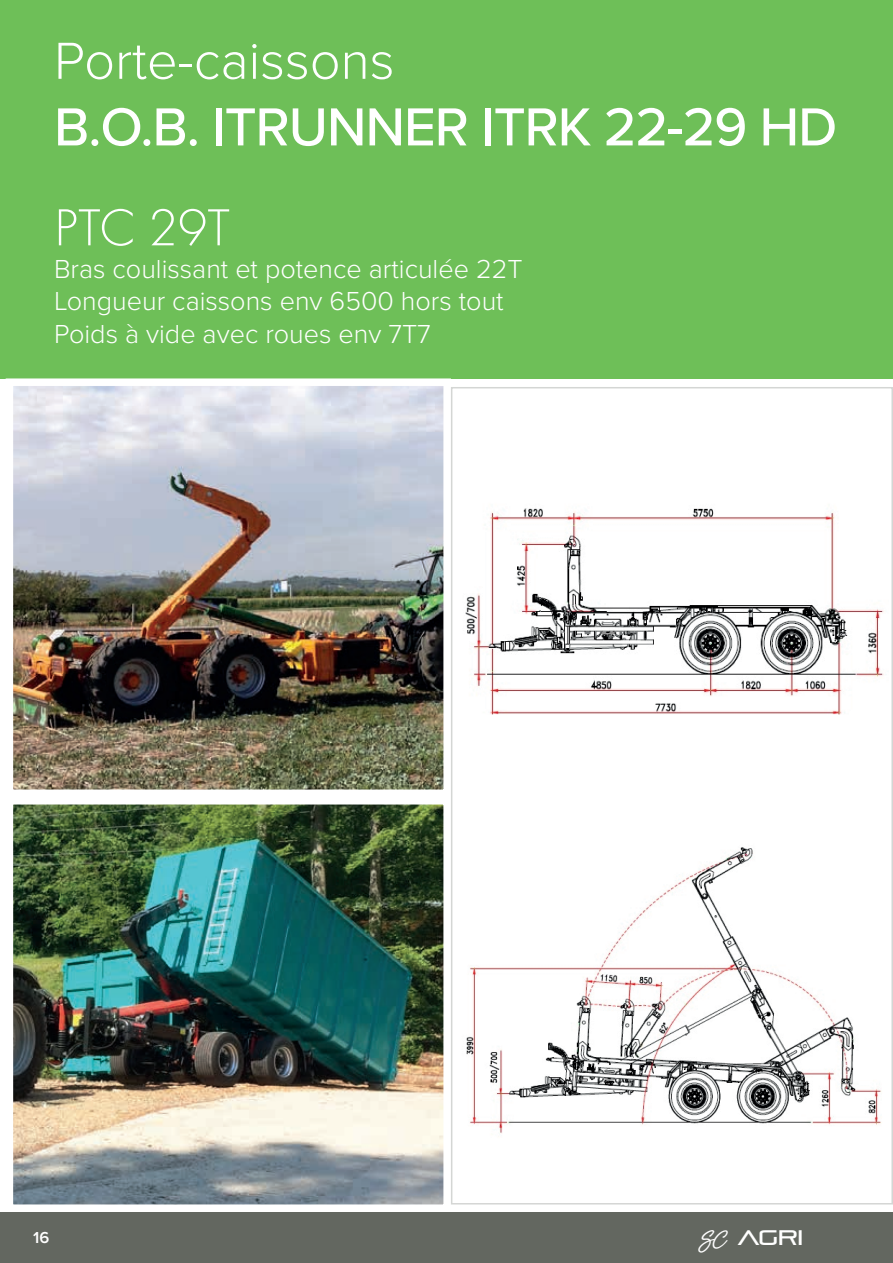
<style>
.page{position:relative;width:893px;height:1263px;background:#fff}
.page>*{position:absolute;margin:0;border:0;box-sizing:border-box;transform-origin:0 0}
.t1{font:500 55.5px "Proxima Nova";letter-spacing:-.02em;color:#fff}
.t2{font:300 54px "Proxima Nova";color:#fff}
.t3{font:300 54px "Futura PT";color:#fff}
.t4{font:300 27px/32.4px "Proxima Nova";color:#fff}
.t5{font:21px "Pirulen Rg";color:#fff}
.t6{font:600 16.5px "Proxima Nova";color:#fff}
.s1{font-family:"Shelby";font-weight:700;font-size:27px}
</style>
<div class="page">
<div style="left:0;top:1212px;width:893px;height:51px;background:#636760"></div>
<div style="left:0;top:0;width:893px;height:378px;background:#6ebf58"></div>
<img style="left:15px;top:806px;width:427px;height:397px">
<div style="left:6px;top:797px;width:445px;height:415px;border:8px solid #fff"></div>
<img style="left:15px;top:387px;width:427px;height:401px">
<div style="left:6px;top:378px;width:445px;height:419px;border:8px solid #fff"></div>
<svg style="left:465px;top:508px;width:419px;height:207px"></svg>
<svg style="left:466px;top:847px;width:416px;height:287px"></svg>
<div style="left:451px;top:387px;width:442px;height:817px;border:2px solid #d4d6d4"></div>
<h2 class="t2" style="left:54px;top:21px;width:342px">Porte-caissons</h2>
<h1 class="t1" style="left:54px;top:86px;width:785px">B.O.B. ITRUNNER ITRK 22-29 HD</h1>
<h2 class="t3" style="left:54px;top:197px;width:177px">PTC 29T</h2>
<p class="t4" style="left:54px;top:251px;width:470px">Bras coulissant et potence articulée 22T<br>Longueur caissons env 6500 hors tout<br>Poids à vide avec roues env 7T7</p>
<p class="t6" style="left:33px;top:1225px;width:18px">16</p>
<p class="t5" style="left:702px;top:1225px;width:103px"><span class="s1">SC</span> AGRI</p>
</div>
